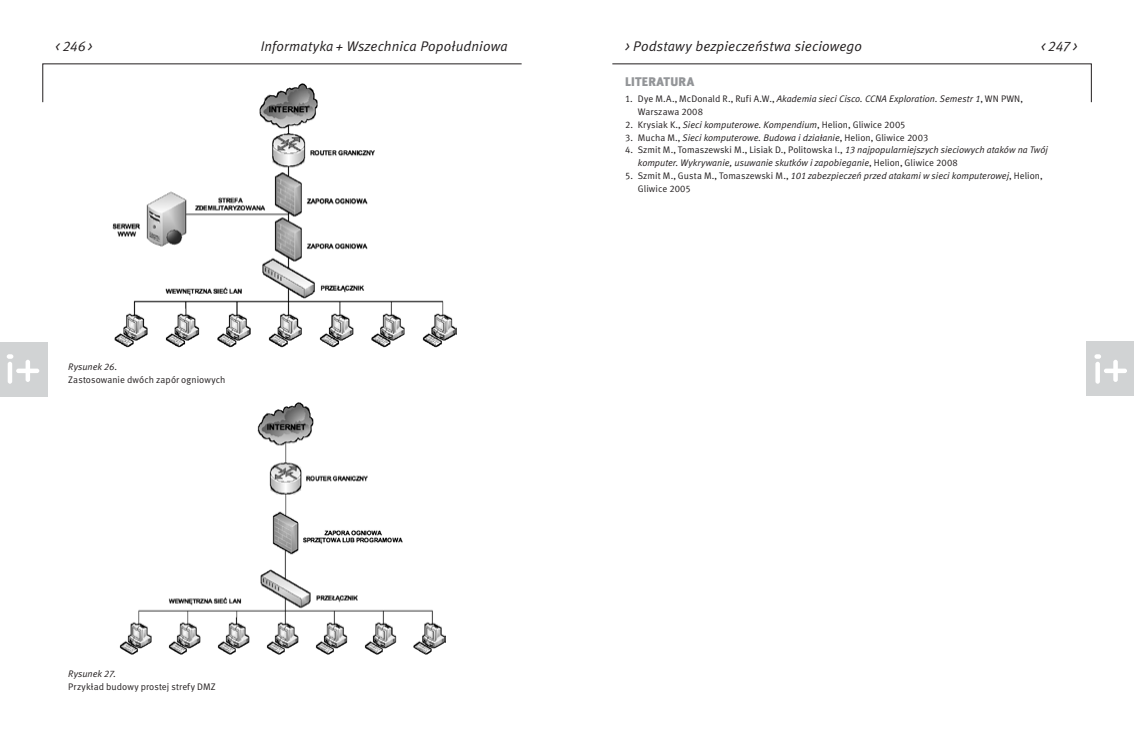
<style>
.page{position:relative;width:1134px;height:738px;background:#fff}
.page>*{position:absolute;margin:0;border:0;box-sizing:border-box;transform-origin:0 0}
.t1{font:italic 14px "Meta Normal CELF";letter-spacing:.01em;color:#221e1f}
.t2{font:12.5px "Meta Black CELF";letter-spacing:.035em;color:#939598}
.t3{font:9.5px/12.8px "Meta Normal CELF";letter-spacing:.01em;color:#221e1f}
.t4{font:italic 9.5px/12.8px "Meta Normal CELF";color:#221e1f}
.s1{font-style:italic}
.s2{font-style:normal}
</style>
<div class="page">
<svg style="left:42px;top:63px;width:480px;height:40px"></svg>
<svg style="left:612px;top:63px;width:480px;height:40px"></svg>
<div style="left:0;top:341px;width:48px;height:55px;background:#d1d3d4"></div>
<hr style="left:8px;top:361px;width:4px;height:22px;background:#fff;border-radius:2px">
<svg style="left:7px;top:354px;width:32px;height:27px"></svg>
<div style="left:1087px;top:341px;width:47px;height:55px;background:#d1d3d4"></div>
<div style="left:1095px;top:361px;width:5px;height:22px;background:#fff;border-radius:2px"></div>
<svg style="left:1094px;top:354px;width:33px;height:27px"></svg>
<img style="left:107px;top:82px;width:350px;height:266px">
<img style="left:119px;top:402px;width:326px;height:253px">
<h1 class="t1" style="left:56px;top:38px;width:38px">&lt; 246 &gt;</h1>
<h1 class="t1" style="left:261px;top:38px;width:249px">Informatyka + Wszechnica Popołudniowa</h1>
<h1 class="t1" style="left:625px;top:38px;width:238px">&gt; Podstawy bezpieczeństwa sieciowego</h1>
<h1 class="t1" style="left:1041px;top:38px;width:38px">&lt; 247 &gt;</h1>
<h2 class="t2" style="left:625px;top:75px;width:71px">LITERATURA</h2>
<p class="t3" style="left:638px;top:92px;width:386px;text-indent:-13px">1. Dye M.A., McDonald R., Rufi A.W., <span class="s1">Akademia sieci Cisco. CCNA Exploration. Semestr 1</span>, WN PWN,<br>Warszawa 2008</p>
<p class="t3" style="left:625px;top:118px;width:282px">2. Krysiak K., <span class="s1">Sieci komputerowe. Kompendium</span>, Helion, Gliwice 2005</p>
<p class="t4" style="left:625px;top:131px;width:305px"><span class="s2">3. Mucha M.,</span> Sieci komputerowe. Budowa i działanie<span class="s2">, Helion, Gliwice 2003</span></p>
<p class="t4" style="left:638px;top:144px;width:412px;text-indent:-13px"><span class="s2">4. Szmit M., Tomaszewski M., Lisiak D., Politowska I.,</span> 13 najpopularniejszych sieciowych ataków na Twój komputer. Wykrywanie, usuwanie skutków i zapobieganie<span class="s2">, Helion, Gliwice 2008</span></p>
<p class="t3" style="left:638px;top:169px;width:406px;text-indent:-13px">5. Szmit M., Gusta M., Tomaszewski M., <span class="s1">101 zabezpieczeń przed atakami w sieci komputerowej</span>, Helion,<br>Gliwice 2005</p>
<p class="t4" style="left:68px;top:360px;width:51px">Rysunek 26.</p>
<p class="t3" style="left:68px;top:373px;width:159px">Zastosowanie dwóch zapór ogniowych</p>
<p class="t4" style="left:68px;top:666px;width:49px">Rysunek 27.</p>
<p class="t3" style="left:68px;top:679px;width:149px">Przykład budowy prostej strefy DMZ</p>
</div>
